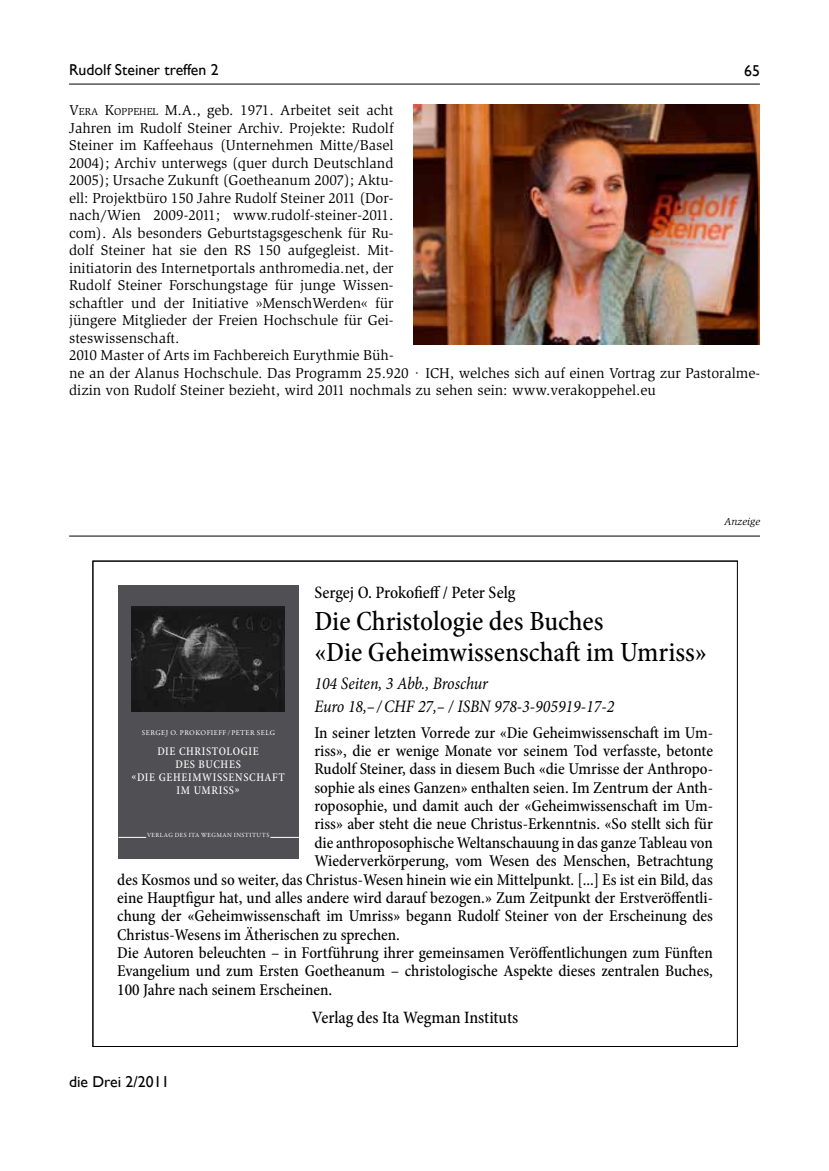
<style>
.page{position:relative;width:829px;height:1171px;background:#fff}
.page>*{position:absolute;margin:0;border:0;box-sizing:border-box;transform-origin:0 0}
.t1{font:500 condensed 28px/31.5px "Minion Pro";color:#000}
.t2{font:italic 17.5px/22.8px "Minion Pro";color:#000;scale:.91 1}
.t3{font:500 condensed 17.5px "Minion Pro";letter-spacing:-.005em;color:#000}
.t4{font:500 condensed 16.62px "Minion Pro";color:#000}
.t5{font:15.75px "Gill Sans";color:#000}
.t6{font:14.7px/17.5px "Slimbach";color:#000}
.t7{font:500 condensed 11.72px/13.1px "Minion Pro";letter-spacing:.055em;color:#fff;text-align:center}
.t8{font:italic 10.5px "Slimbach";color:#000}
.t9{font:7.35px "Garamond Premr Pro";letter-spacing:.06em;color:#fff}
.t10{font:6.3px "Garamond Premr Pro";letter-spacing:.065em;color:#fff}
.s1{font-style:inherit}
.s2{font-size:10.33px}
</style>
<div class="page">
<hr style="left:69px;top:84px;width:690px;height:1px;background:#000">
<img style="left:414px;top:104px;width:345px;height:240px">
<hr style="left:69px;top:535px;width:690px;height:1px;background:#000">
<div style="left:118px;top:585px;width:181px;height:274px;background:#504f53"></div>
<svg style="left:119px;top:837px;width:27px;height:1px"></svg>
<svg style="left:271px;top:837px;width:27px;height:1px"></svg>
<img style="left:132px;top:606px;width:153px;height:106px">
<p class="t5" style="left:69px;top:61px;width:151px">Rudolf Steiner treffen 2</p>
<p class="t5" style="left:744px;top:62px;width:17px">65</p>
<p class="t6" style="left:69px;top:102px;width:692px"><span class="s1">V</span><span class="s2">ERA</span> <span class="s1">K</span><span class="s2">OPPEHEL</span> M.A., geb. 1971. Arbeitet seit acht<br>Jahren im Rudolf Steiner Archiv. Projekte: Rudolf<br>Steiner im Kaffeehaus (Unternehmen Mitte/Basel<br>2004); Archiv unterwegs (quer durch Deutschland<br>2005); Ursache Zukunft (Goetheanum 2007); Aktu-<br>ell: Projektbüro 150 Jahre Rudolf Steiner 2011 (Dor-<br>nach/Wien 2009-2011; www.rudolf-steiner-2011.<br>com). Als besonders Geburtstagsgeschenk für Ru-<br>dolf Steiner hat sie den RS 150 aufgegleist. Mit-<br>initiatorin des Internetportals anthromedia.net, der<br>Rudolf Steiner Forschungstage für junge Wissen-<br>schaftler und der Initiative »MenschWerden« für<br>jüngere Mitglieder der Freien Hochschule für Gei-<br>steswissenschaft.<br>2010 Master of Arts im Fachbereich Eurythmie Büh-<br>ne an der Alanus Hochschule. Das Programm 25.920 · ICH, welches sich auf einen Vortrag zur Pastoralme&shy;dizin von Rudolf Steiner bezieht, wird 2011 nochmals zu sehen sein: www.verakoppehel.eu</p>
<p class="t8" style="left:724px;top:516px;width:37px">Anzeige</p>
<p class="t3" style="left:314px;top:581px;width:202px">Sergej O. Prokofieff / Peter Selg</p>
<h1 class="t1" style="left:314px;top:605px;width:394px">Die Christologie des Buches<br>«Die Geheimwissenschaft im Umriss»</h1>
<p class="t2" style="left:314px;top:672px;width:331px">104 Seiten, 3 Abb., Broschur<br>Euro 18,– /CHF 27,– / ISBN 978-3-905919-17-2</p>
<p class="t4" style="left:314px;top:721px;width:400px">In seiner letzten Vorrede zur «Die Geheimwissenschaft im Um-</p>
<p class="t4" style="left:314px;top:739px;width:400px">riss», die er wenige Monate vor seinem Tod verfasste, betonte</p>
<p class="t4" style="left:314px;top:758px;width:400px">Rudolf Steiner, dass in diesem Buch «die Umrisse der Anthropo-</p>
<p class="t4" style="left:314px;top:776px;width:400px">sophie als eines Ganzen» enthalten seien. Im Zentrum der Anth-</p>
<p class="t4" style="left:314px;top:795px;width:400px">roposophie, und damit auch der «Geheimwissenschaft im Um-</p>
<p class="t4" style="left:314px;top:813px;width:400px">riss» aber steht die neue Christus-Erkenntnis. «So stellt sich für</p>
<p class="t4" style="left:314px;top:831px;width:400px">die anthroposophische Weltanschauung in das ganze Tableau von</p>
<p class="t4" style="left:314px;top:850px;width:400px">Wiederverkörperung, vom Wesen des Menschen, Betrachtung</p>
<p class="t4" style="left:117px;top:868px;width:597px">des Kosmos und so weiter, das Christus-Wesen hinein wie ein Mittelpunkt. [...] Es ist ein Bild, das</p>
<p class="t4" style="left:117px;top:886px;width:597px">eine Hauptfigur hat, und alles andere wird darauf bezogen.» Zum Zeitpunkt der Erstveröffentli-</p>
<p class="t4" style="left:117px;top:905px;width:597px">chung der «Geheimwissenschaft im Umriss» begann Rudolf Steiner von der Erscheinung des</p>
<p class="t4" style="left:117px;top:923px;width:284px">Christus-Wesens im Ätherischen zu sprechen.</p>
<p class="t4" style="left:117px;top:942px;width:597px">Die Autoren beleuchten – in Fortführung ihrer gemeinsamen Veröffentlichungen zum Fünften</p>
<p class="t4" style="left:117px;top:960px;width:597px">Evangelium und zum Ersten Goetheanum – christologische Aspekte dieses zentralen Buches,</p>
<p class="t4" style="left:117px;top:978px;width:216px">100 Jahre nach seinem Erscheinen.</p>
<p class="t9" style="left:142px;top:728px;width:135px">SERGEJ O. PROKOFIEFF/PETER SELG</p>
<p class="t7" style="left:131px;top:744px;width:155px">DIE CHRISTOLOGIE<br>DES BUCHES<br>«DIE GEHEIMWISSENSCHAFT<br>IM UMRISS»</p>
<p class="t10" style="left:147px;top:831px;width:124px">VERLAG DES ITA WEGMAN INSTITUTS</p>
<p class="t5" style="left:69px;top:1072px;width:102px">die Drei 2/2011</p>
<p class="t3" style="left:312px;top:1005px;width:208px">Verlag des Ita Wegman Instituts</p>
</div>
